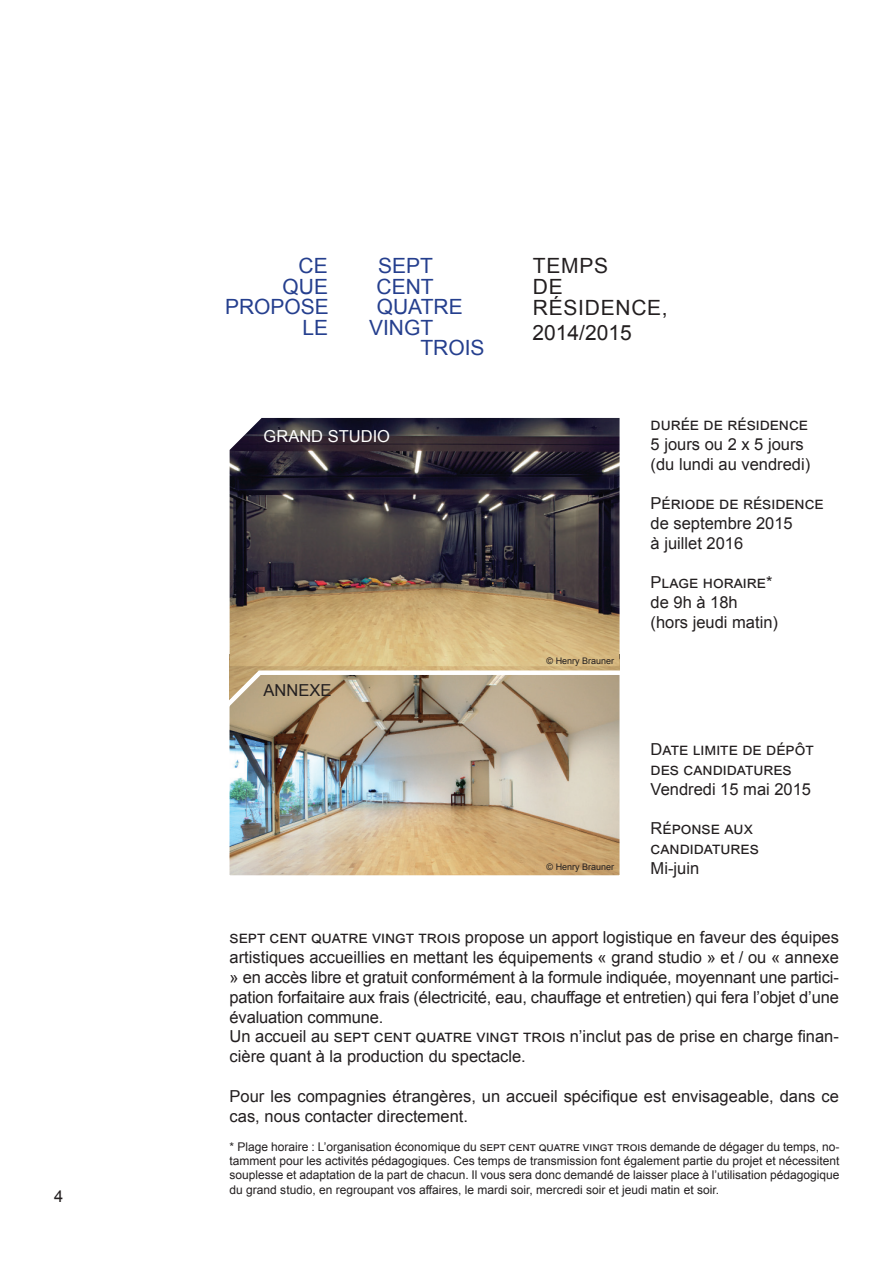
<style>
.page{position:relative;width:893px;height:1263px;background:#fff}
.page>*{position:absolute;margin:0;border:0;box-sizing:border-box;transform-origin:0 0}
.t1{font:21px/20.1px "Arial";color:#253f8e;text-align:right}
.t2{font:21px/20.7px "Arial";color:#231f20}
.t3{font:16.5px/19.8px "Arial";color:#231f20}
.t4{font:16.5px "Arial";color:#fff}
.t5{font:12px/14.4px "Arial";color:#231f20;text-align:justify}
.t6{font:9px "Arial";color:#231f20}
</style>
<div class="page">
<img style="left:230px;top:418px;width:390px;height:248px">
<img style="left:229px;top:666px;width:391px;height:210px">
<p class="t3" style="left:54px;top:1186px;width:11px">4</p>
<p class="t1" style="left:298px;top:255px;width:31px">CE</p>
<p class="t1" style="left:378px;top:255px;width:56px">SEPT</p>
<p class="t1" style="left:225px;top:277px;width:105px">QUE<br>PROPOSE<br>LE</p>
<p class="t1" style="left:377px;top:276px;width:59px">CENT</p>
<p class="t1" style="left:377px;top:296px;width:87px">QUATRE</p>
<p class="t1" style="left:369px;top:317px;width:66px">VINGT</p>
<p class="t1" style="left:420px;top:337px;width:66px">TROIS</p>
<p class="t4" style="left:264px;top:425px;width:128px">GRAND STUDIO</p>
<p class="t3" style="left:264px;top:680px;width:69px">ANNEXE</p>
<p class="t2" style="left:533px;top:255px;width:61px">temps de résidence</p>
<p class="t2" style="left:662px;top:297px;width:7px">,</p>
<p class="t2" style="left:532px;top:322px;width:101px">2014/2015</p>
<p class="t6" style="left:547px;top:655px;width:69px">© Henry Brauner</p>
<p class="t6" style="left:547px;top:860px;width:69px">© Henry Brauner</p>
<p class="t3" style="left:651px;top:414px;width:161px">durée de résidence<br>5 jours ou 2 x 5 jours (du lundi au vendredi)</p>
<p class="t3" style="left:651px;top:493px;width:175px">Période de résidence de septembre 2015<br>à juillet 2016</p>
<p class="t3" style="left:651px;top:573px;width:129px">Plage horaire* de 9h à 18h (hors jeudi matin)</p>
<p class="t3" style="left:651px;top:739px;width:165px">Date limite de dépôt des candidatures<br>Vendredi 15 mai 2015</p>
<p class="t3" style="left:651px;top:818px;width:110px">Réponse aux candidatures<br>Mi-juin</p>
<p class="t3" style="left:230px;top:927px;width:611px">sept cent quatre vingt trois propose un apport logistique en faveur des équipes artistiques accueillies en mettant les équipements « grand studio » et / ou « annexe » en accès libre et gratuit conformément à la formule indiquée, moyennant une partici&shy;pation forfaitaire aux frais (électricité, eau, chauffage et entretien) qui fera l’objet d’une évaluation commune.<br>Un accueil au sept cent quatre vingt trois n’inclut pas de prise en charge finan&shy;cière quant à la production du spectacle.</p>
<p class="t3" style="left:230px;top:1086px;width:611px">Pour les compagnies étrangères, un accueil spécifique est envisageable, dans ce cas, nous contacter directement.</p>
<p class="t5" style="left:230px;top:1139px;width:611px">* Plage horaire : L’organisation économique du sept cent quatre vingt trois demande de dégager du temps, no&shy;tamment pour les activités pédagogiques. Ces temps de transmission font également partie du projet et nécessitent souplesse et adaptation de la part de chacun. Il vous sera donc demandé de laisser place à l’utilisation pédagogique du grand studio, en regroupant vos affaires, le mardi soir, mercredi soir et jeudi matin et soir.</p>
</div>
